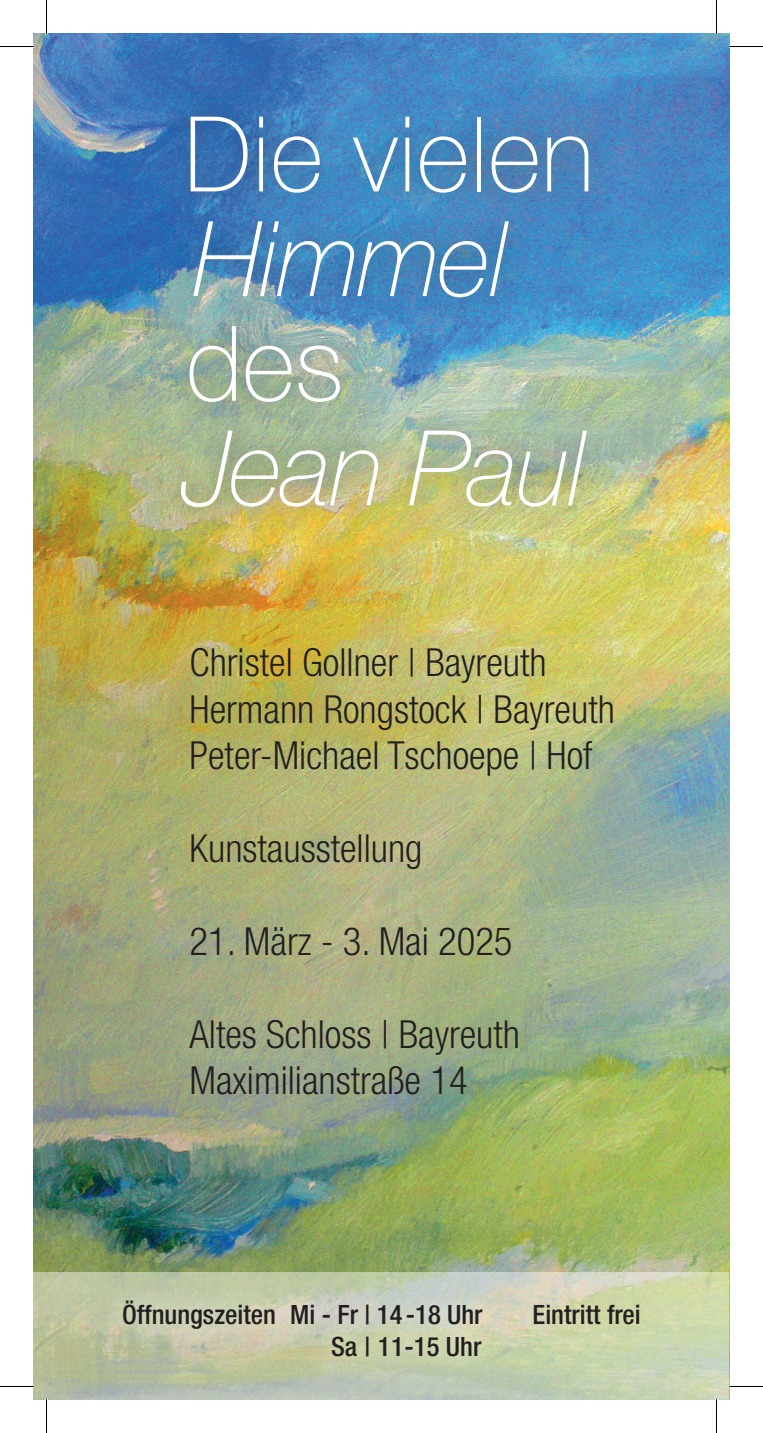
<style>
.page{position:relative;width:763px;height:1433px;background:#fff}
.page>*{position:absolute;margin:0;border:0;box-sizing:border-box;transform-origin:0 0}
.t1{font:italic 100 104.62px "Helvetica Neue LT Std";letter-spacing:-.01em;color:#fff;scale:.96 1}
.t2{font:100 104.62px "Helvetica Neue LT Std";letter-spacing:.01em;color:#fff;scale:.96 1}
.t3{font:300 condensed 38.7px/46.6px "Helvetica Neue LT Std";color:#231f20}
.t4{font:500 condensed 26.55px/31.9px "Helvetica Neue LT Std";color:#231f20;text-align:right}
</style>
<div class="page">
<img style="left:34px;top:34px;width:695px;height:1237px">
<svg style="left:34px;top:1271px;width:695px;height:128px;background:#c5ceab"></svg>
<div style="left:118px;top:1389px;width:468px;height:10px;background:#fff;opacity:.8"></div>
<div style="left:100px;top:1278px;width:404px;height:101px;background:#fff;opacity:.8"></div>
<div style="left:153px;top:89px;width:463px;height:445px;background:#231f20;opacity:.51"></div>
<hr style="left:0;top:46px;width:34px;height:1px;background:#000">
<hr style="left:729px;top:46px;width:34px;height:1px;background:#000">
<hr style="left:0;top:1385px;width:34px;height:1px;background:#000">
<hr style="left:729px;top:1385px;width:34px;height:1px;background:#000">
<hr style="left:46px;top:0;width:1px;height:34px;background:#000">
<hr style="left:46px;top:1399px;width:1px;height:33px;background:#000">
<hr style="left:716px;top:0;width:1px;height:34px;background:#000">
<hr style="left:716px;top:1399px;width:1px;height:33px;background:#000">
<h1 class="t2" style="left:184px;top:94px;width:428px">Die vielen</h1>
<h1 class="t1" style="left:193px;top:199px;width:329px">Himmel</h1>
<h1 class="t2" style="left:186px;top:304px;width:165px">des</h1>
<h1 class="t1" style="left:182px;top:408px;width:422px">Jean Paul</h1>
<p class="t3" style="left:189px;top:638px;width:427px">Christel Gollner | Bayreuth<br>Hermann Rongstock | Bayreuth<br>Peter-Michael Tschoepe | Hof</p>
<p class="t3" style="left:189px;top:824px;width:234px">Kunstausstellung</p>
<p class="t3" style="left:189px;top:917px;width:324px">21. März - 3. Mai 2025</p>
<p class="t3" style="left:189px;top:1010px;width:332px">Altes Schloss | Bayreuth<br>Maximilianstraße 14</p>
<p class="t4" style="left:122px;top:1298px;width:362px">Öffnungszeiten Mi - Fr | 14 -18 Uhr<br>Sa | 11-15 Uhr</p>
<p class="t4" style="left:532px;top:1298px;width:110px">Eintritt frei</p>
</div>
